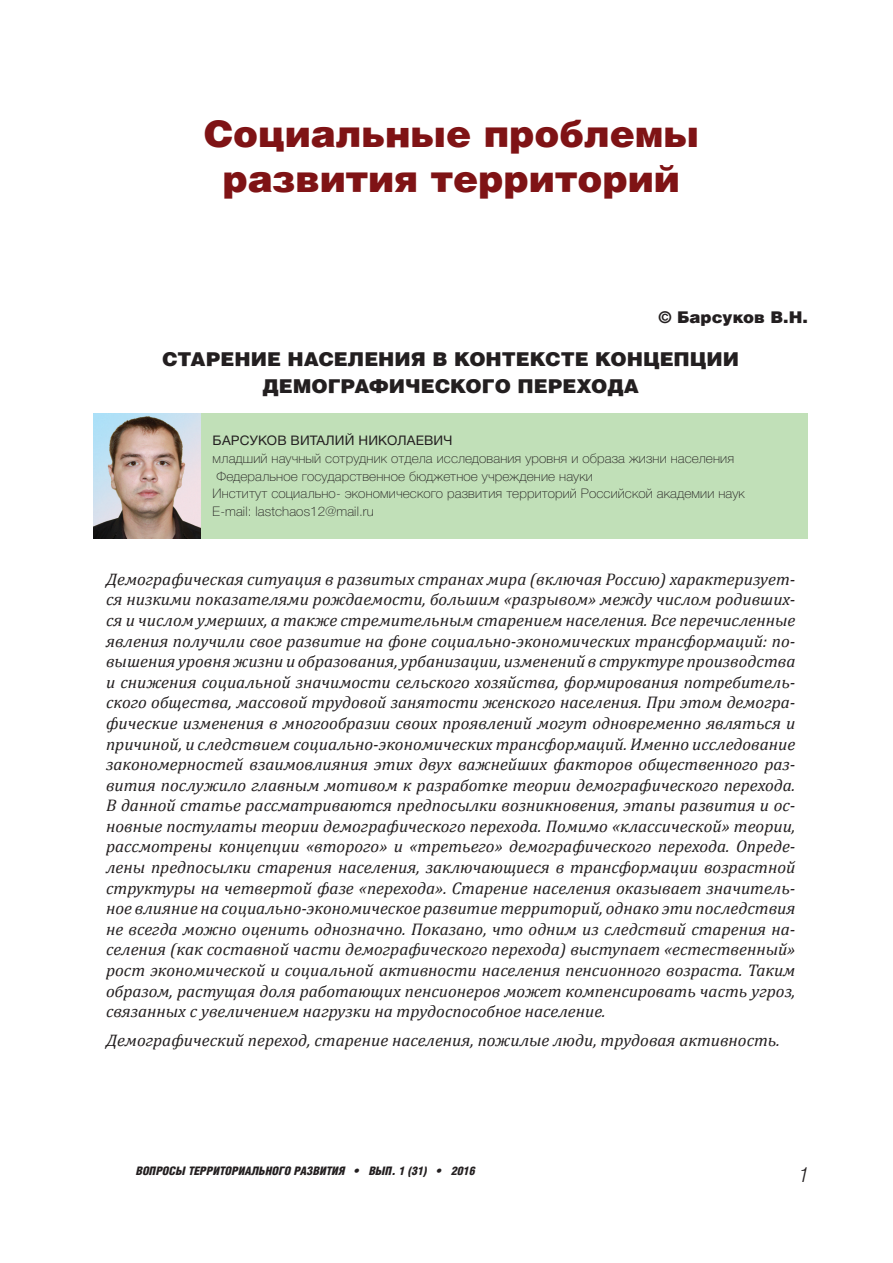
<style>
.page{position:relative;width:893px;height:1263px;background:#fff}
.page>*{position:absolute;margin:0;border:0;box-sizing:border-box;transform-origin:0 0}
.t1{font:900 36.75px/44.1px "Helios";color:#7f1315;text-align:center}
.t2{font:italic 300 20.55px "Helios Cond";color:#231f20}
.t3{font:900 19.05px/26.4px "Helios";color:#231f20;text-align:center}
.t4{font:italic 16.95px/20.5px "Cambria";color:#231f20;text-align:justify}
.t5{font:900 16.2px "Helios";color:#231f20}
.t6{font:100 13.2px/17.7px "Helvetica Neue Cyr";letter-spacing:.01em;color:#231f20}
.t7{font:13.2px "Helvetica Neue Cyr";letter-spacing:.01em;color:#231f20}
.t8{font:italic 900 11.7px "Helios Cond";color:#231f20}
</style>
<div class="page">
<div style="left:94px;top:413px;width:714px;height:125px;background:#c1e0b8"></div>
<img style="left:94px;top:413px;width:107px;height:125px">
<h1 class="t1" style="left:203px;top:115px;width:497px">Социальные проблемы развития территорий</h1>
<p class="t5" style="left:658px;top:311px;width:151px">© Барсуков В.Н.</p>
<p class="t3" style="left:162px;top:348px;width:578px">СТАРЕНИЕ НАСЕЛЕНИЯ В КОНТЕКСТЕ КОНЦЕПЦИИ<br>ДЕМОГРАФИЧЕСКОГО ПЕРЕХОДА</p>
<p class="t7" style="left:213px;top:433px;width:241px">БАРСУКОВ ВИТАЛИЙ НИКОЛАЕВИЧ</p>
<p class="t6" style="left:213px;top:449px;width:534px">младший научный сотрудник отдела исследования уровня и образа жизни населения Федеральное государственное бюджетное учреждение науки<br>Институт социально- экономического развития территорий Российской академии наук E-mail: lastchaos12@mail.ru</p>
<p class="t4" style="left:106px;top:568px;width:691px">Демографическая ситуация в развитых странах мира (включая Россию) характеризует&shy;ся низкими показателями рождаемости, большим «разрывом» между числом родивших&shy;ся и числом умерших, а также стремительным старением населения. Все перечисленные явления получили свое развитие на фоне социально-экономических трансформаций: по&shy;вышения уровня жизни и образования, урбанизации, изменений в структуре производства и снижения социальной значимости сельского хозяйства, формирования потребитель&shy;ского общества, массовой трудовой занятости женского населения. При этом демогра&shy;фические изменения в многообразии своих проявлений могут одновременно являться и причиной, и следствием социально-экономических трансформаций. Именно исследование закономерностей взаимовлияния этих двух важнейших факторов общественного раз&shy;вития послужило главным мотивом к разработке теории демографического перехода.<br>В данной статье рассматриваются предпосылки возникновения, этапы развития и ос&shy;новные постулаты теории демографического перехода. Помимо «классической» теории, рассмотрены концепции «второго» и «третьего» демографического перехода. Опреде&shy;лены предпосылки старения населения, заключающиеся в трансформации возрастной структуры на четвертой фазе «перехода». Старение населения оказывает значитель&shy;ное влияние на социально-экономическое развитие территорий, однако эти последствия не всегда можно оценить однозначно. Показано, что одним из следствий старения на&shy;селения (как составной части демографического перехода) выступает «естественный» рост экономической и социальной активности населения пенсионного возраста. Таким образом, растущая доля работающих пенсионеров может компенсировать часть угроз, связанных с увеличением нагрузки на трудоспособное население.</p>
<p class="t4" style="left:106px;top:1029px;width:675px">Демографический переход, старение населения, пожилые люди, трудовая активность.</p>
<p class="t8" style="left:136px;top:1167px;width:341px">ВОПРОСЫ ТЕРРИТОРИАЛЬНОГО РАЗВИТИЯ • ВЫП. 1 (31) • 2016</p>
<p class="t2" style="left:799px;top:1167px;width:10px">1</p>
</div>
